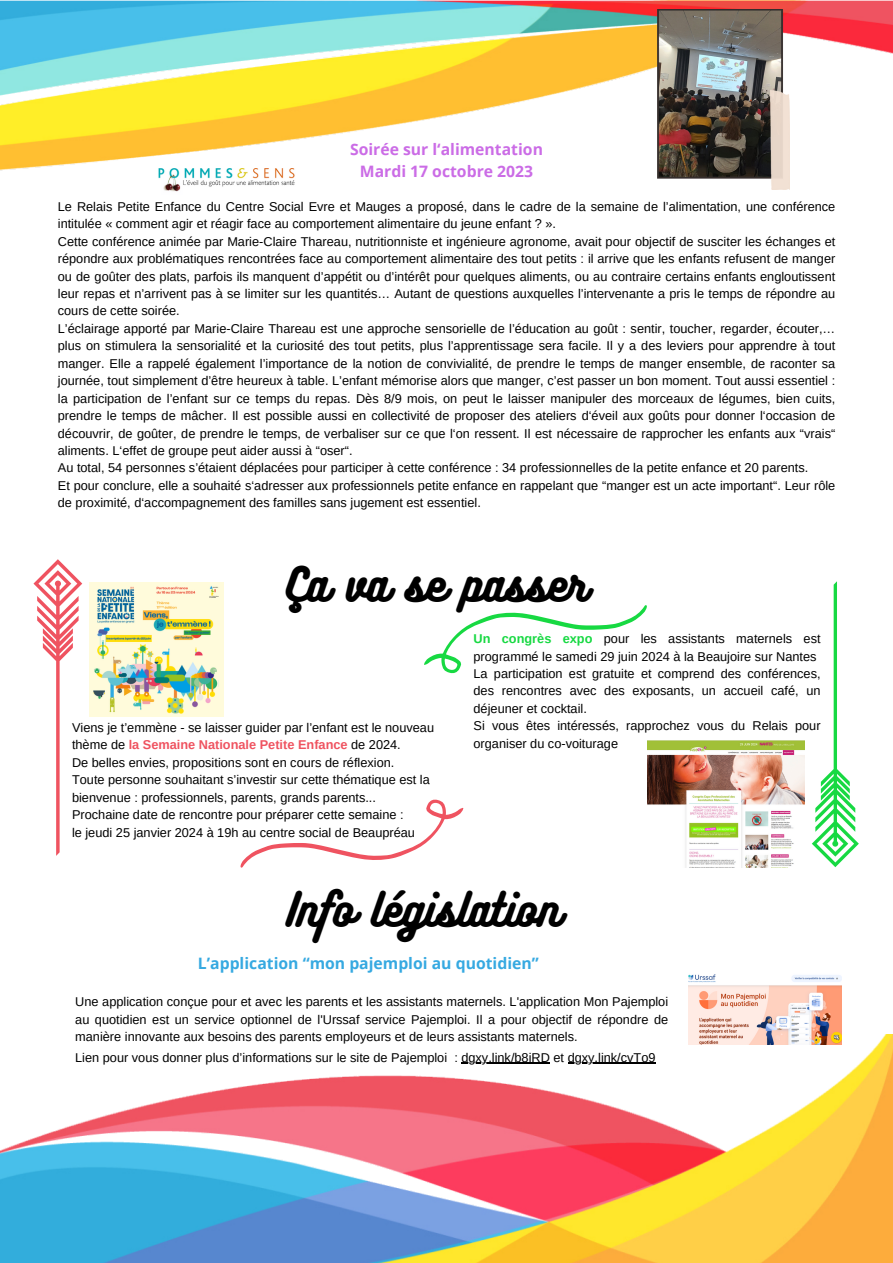
<style>
.page{position:relative;width:893px;height:1263px;background:#fff}
.page>*{position:absolute;margin:0;border:0;box-sizing:border-box;transform-origin:0 0}
.t1{font:42px "Bukhari Script";color:#000}
.t2{font:700 15.75px "Open Sans";color:#cb6ce6}
.t3{font:700 15.75px "Open Sans";color:#36a9e1}
.t4{font:12.75px/17.4px "Arimo";color:#000}
.s1{font-weight:700;color:#ef5360}
.s2{font-weight:700;color:#17d942}
</style>
<div class="page">
<img style="left:0;top:0;width:893px;height:190px">
<img style="left:0;top:1035px;width:893px;height:228px">
<img style="left:89px;top:582px;width:135px;height:135px">
<img style="left:689px;top:974px;width:152px;height:70px">
<svg style="left:33px;top:559px;width:49px;height:297px"></svg>
<svg style="left:812px;top:581px;width:47px;height:286px"></svg>
<img style="left:647px;top:741px;width:157px;height:127px">
<svg style="left:424px;top:605px;width:223px;height:69px"></svg>
<svg style="left:240px;top:799px;width:223px;height:69px"></svg>
<img style="left:157px;top:168px;width:140px;height:24px">
<img style="left:657px;top:10px;width:132px;height:180px">
<hr style="left:461px;top:1062px;width:89px;height:2px;background:#000">
<hr style="left:568px;top:1062px;width:87px;height:2px;background:#000">
<p class="t2" style="left:350px;top:138px;width:194px">Soirée sur l‘alimentation</p>
<p class="t2" style="left:360px;top:160px;width:175px">Mardi 17 octobre 2023</p>
<p class="t4" style="left:58px;top:198px;width:779px">Le Relais Petite Enfance du Centre Social Evre et Mauges a proposé, dans le cadre de la semaine de l’alimentation, une conférence intitulée « comment agir et réagir face au comportement alimentaire du jeune enfant ? ».</p>
<p class="t4" style="left:58px;top:233px;width:779px;text-align:justify">Cette conférence animée par Marie-Claire Thareau, nutritionniste et ingénieure agronome, avait pour objectif de susciter les échanges et répondre aux problématiques rencontrées face au comportement alimentaire des tout petits : il arrive que les enfants refusent de manger ou de goûter des plats, parfois ils manquent d’appétit ou d’intérêt pour quelques aliments, ou au contraire certains enfants engloutissent leur repas et n’arrivent pas à se limiter sur les quantités… Autant de questions auxquelles l’intervenante a pris le temps de répondre au cours de cette soirée.</p>
<p class="t4" style="left:58px;top:320px;width:779px;text-align:justify">L’éclairage apporté par Marie-Claire Thareau est une approche sensorielle de l’éducation au goût : sentir, toucher, regarder, écouter,… plus on stimulera la sensorialité et la curiosité des tout petits, plus l’apprentissage sera facile. Il y a des leviers pour apprendre à tout manger. Elle a rappelé également l’importance de la notion de convivialité, de prendre le temps de manger ensemble, de raconter sa journée, tout simplement d’être heureux à table. L’enfant mémorise alors que manger, c’est passer un bon moment. Tout aussi essentiel : la participation de l’enfant sur ce temps du repas. Dès 8/9 mois, on peut le laisser manipuler des morceaux de légumes, bien cuits, prendre le temps de mâcher. Il est possible aussi en collectivité de proposer des ateliers d‘éveil aux goûts pour donner l‘occasion de découvrir, de goûter, de prendre le temps, de verbaliser sur ce que l‘on ressent. Il est nécessaire de rapprocher les enfants aux “vrais“ aliments. L‘effet de groupe peut aider aussi à “oser“.</p>
<p class="t4" style="left:58px;top:459px;width:752px">Au total, 54 personnes s’étaient déplacées pour participer à cette conférence : 34 professionnelles de la petite enfance et 20 parents.</p>
<p class="t4" style="left:58px;top:477px;width:779px">Et pour conclure, elle a souhaité s‘adresser aux professionnels petite enfance en rappelant que “manger est un acte important“. Leur rôle de proximité, d‘accompagnement des familles sans jugement est essentiel.</p>
<p class="t1" style="left:287px;top:557px;width:302px">Ça va se passer</p>
<p class="t4" style="left:72px;top:719px;width:363px">Viens je t’emmène - se laisser guider par l’enfant est le nouveau thème de <span class="s1">la Semaine Nationale Petite Enfance</span> de 2024.</p>
<p class="t4" style="left:72px;top:754px;width:324px">De belles envies, propositions sont en cours de réflexion.</p>
<p class="t4" style="left:72px;top:771px;width:359px">Toute personne souhaitant s’investir sur cette thématique est la bienvenue : professionnels, parents, grands parents...</p>
<p class="t4" style="left:72px;top:806px;width:333px">Prochaine date de rencontre pour préparer cette semaine :</p>
<p class="t4" style="left:72px;top:823px;width:344px">le jeudi 25 janvier 2024 à 19h au centre social de Beaupréau</p>
<p class="t4" style="left:473px;top:630px;width:348px"><span class="s2">Un congrès expo</span> pour les assistants maternels est programmé le samedi 29 juin 2024 à la Beaujoire sur Nantes</p>
<p class="t4" style="left:473px;top:665px;width:348px;text-align:justify">La participation est gratuite et comprend des conférences, des rencontres avec des exposants, un accueil café, un déjeuner et cocktail.</p>
<p class="t4" style="left:473px;top:717px;width:348px">Si vous êtes intéressés, rapprochez vous du Relais pour organiser du co-voiturage</p>
<p class="t1" style="left:287px;top:882px;width:276px">Info législation</p>
<p class="t3" style="left:198px;top:952px;width:342px">L’application “mon pajemploi au quotidien”</p>
<p class="t4" style="left:75px;top:993px;width:594px;text-align:justify">Une application conçue pour et avec les parents et les assistants maternels. L'application Mon Pajemploi au quotidien est un service optionnel de l'Urssaf service Pajemploi. Il a pour objectif de répondre de manière innovante aux besoins des parents employeurs et de leurs assistants maternels.</p>
<p class="t4" style="left:75px;top:1048px;width:582px">Lien pour vous donner plus d’informations sur le site de Pajemploi : dgxy.link/b8iRD et dgxy.link/cvTo9</p>
</div>
